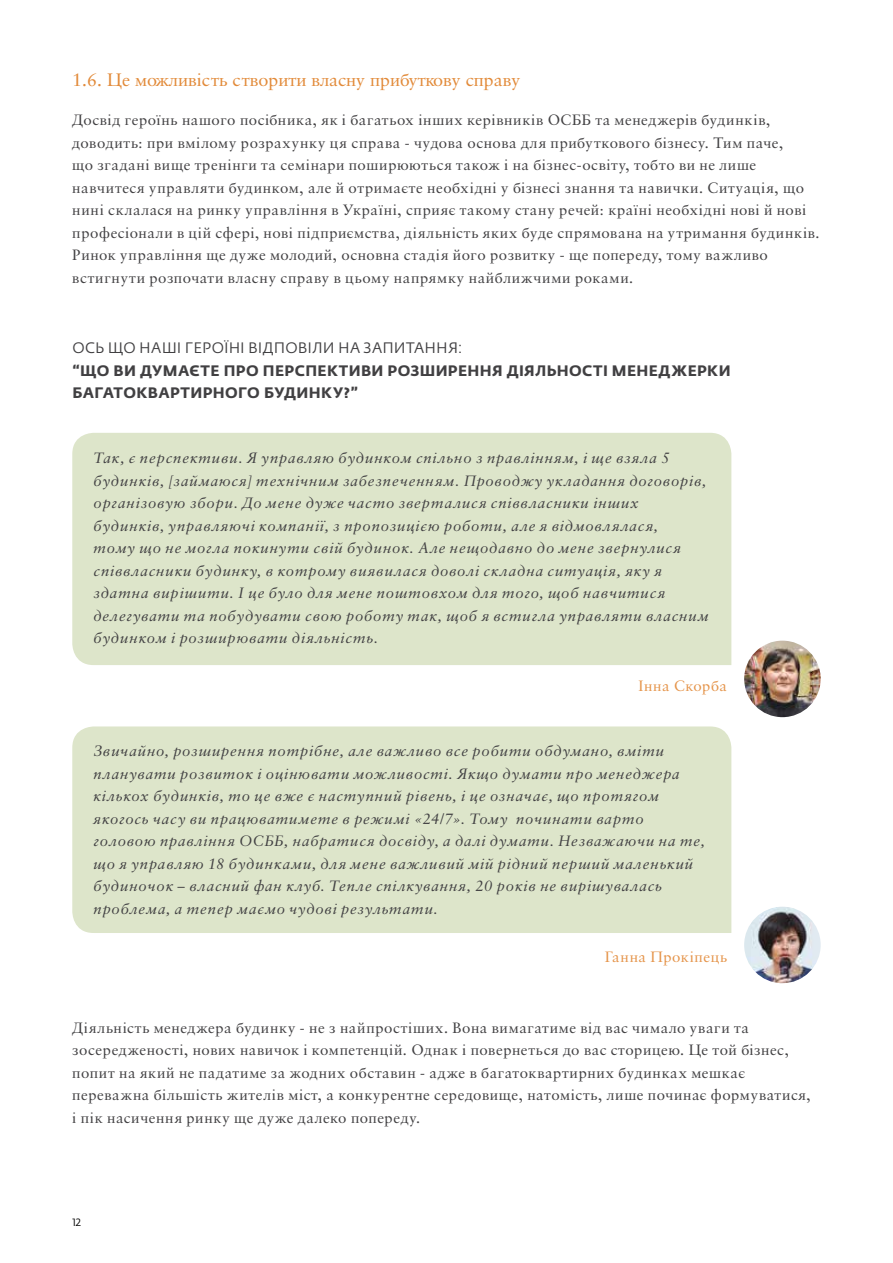
<style>
.page{position:relative;width:893px;height:1263px;background:#fff}
.page>*{position:absolute;margin:0;border:0;box-sizing:border-box;transform-origin:0 0}
.t1{font:18px "Sabon Cyr";color:#e28a39}
.t2{font:italic 15px/22.5px "Sabon Cyr";letter-spacing:.06em;color:#414042}
.t3{font:15px/22.5px "Sabon Cyr";letter-spacing:.04em;color:#414042}
.t4{font:700 15px/22.5px "Fedra Sans Pro";letter-spacing:.02em;color:#414042}
.t5{font:15px "Fedra Sans Pro";letter-spacing:.01em;color:#414042}
.t6{font:15px "Sabon Cyr";letter-spacing:.035em;color:#e5944a}
.t7{font:10.5px "Fedra Sans Pro";color:#000}
</style>
<div class="page">
<div style="left:72px;top:433px;width:659px;height:232px;background:#dde5ca"></div>
<div style="left:72px;top:726px;width:659px;height:207px;background:#dde5ca"></div>
<img style="left:744px;top:641px;width:77px;height:76px;border-radius:38px">
<img style="left:744px;top:907px;width:77px;height:76px;border-radius:38px">
<p class="t1" style="left:72px;top:69px;width:450px">1.6. Це можливість створити власну прибуткову справу</p>
<p class="t3" style="left:72px;top:109px;width:749px">Досвід героїнь нашого посібника, як і багатьох інших керівників ОСББ та менеджерів будинків, доводить: при вмілому розрахунку ця справа - чудова основа для прибуткового бізнесу. Тим паче,<br>що згадані вище тренінги та семінари поширюються також і на бізнес-освіту, тобто ви не лише навчитеся управляти будинком, але й отримаєте необхідні у бізнесі знання та навички. Ситуація, що нині склалася на ринку управління в Україні, сприяє такому стану речей: країні необхідні нові й нові професіонали в цій сфері, нові підприємства, діяльність яких буде спрямована на утримання будинків.<br>Ринок управління ще дуже молодий, основна стадія його розвитку - ще попереду, тому важливо встигнути розпочати власну справу в цьому напрямку найближчими роками.</p>
<p class="t5" style="left:72px;top:339px;width:392px">ОСЬ ЩО НАШІ ГЕРОЇНІ ВІДПОВІЛИ НА ЗАПИТАННЯ:</p>
<p class="t4" style="left:72px;top:359px;width:660px">“ЩО ВИ ДУМАЄТЕ ПРО ПЕРСПЕКТИВИ РОЗШИРЕННЯ ДІЯЛЬНОСТІ МЕНЕДЖЕРКИ<br>БАГАТОКВАРТИРНОГО БУДИНКУ?”</p>
<p class="t2" style="left:94px;top:447px;width:617px">Так, є перспективи. Я управляю будинком спільно з правлінням, і ще взяла 5 будинків, [займаюся] технічним забезпеченням. Проводжу укладання договорів, організовую збори. До мене дуже часто зверталися співвласники інших будинків, управляючі компанії, з пропозицією роботи, але я відмовлялася,<br>тому що не могла покинути свій будинок. Але нещодавно до мене звернулися співвласники будинку, в котрому виявилася доволі складна ситуація, яку я здатна вирішити. І це було для мене поштовхом для того, щоб навчитися делегувати та побудувати свою роботу так, щоб я встигла управляти власним будинком і розширювати діяльність.</p>
<p class="t6" style="left:638px;top:678px;width:90px">Інна Скорба</p>
<p class="t2" style="left:94px;top:740px;width:613px">Звичайно, розширення потрібне, але важливо все робити обдумано, вміти планувати розвиток і оцінювати можливості. Якщо думати про менеджера кількох будинків, то це вже є наступний рівень, і це означає, що протягом якогось часу ви працюватимете в режимі «24/7». Тому починати варто головою правління ОСББ, набратися досвіду, а далі думати. Незважаючи на те, що я управляю 18 будинками, для мене важливий мій рідний перший маленький будиночок – власний фан клуб. Тепле спілкування, 20 років не вирішувалась проблема, а тепер маємо чудові результати.</p>
<p class="t6" style="left:605px;top:948px;width:124px">Ганна Прокіпець</p>
<p class="t3" style="left:72px;top:1016px;width:740px">Діяльність менеджера будинку - не з найпростіших. Вона вимагатиме від вас чимало уваги та зосередженості, нових навичок і компетенцій. Однак і повернеться до вас сторицею. Це той бізнес, попит на який не падатиме за жодних обставин - адже в багатоквартирних будинках мешкає переважна більшість жителів міст, а конкурентне середовище, натомість, лише починає формуватися, і пік насичення ринку ще дуже далеко попереду.</p>
<p class="t7" style="left:72px;top:1216px;width:10px">12</p>
</div>
